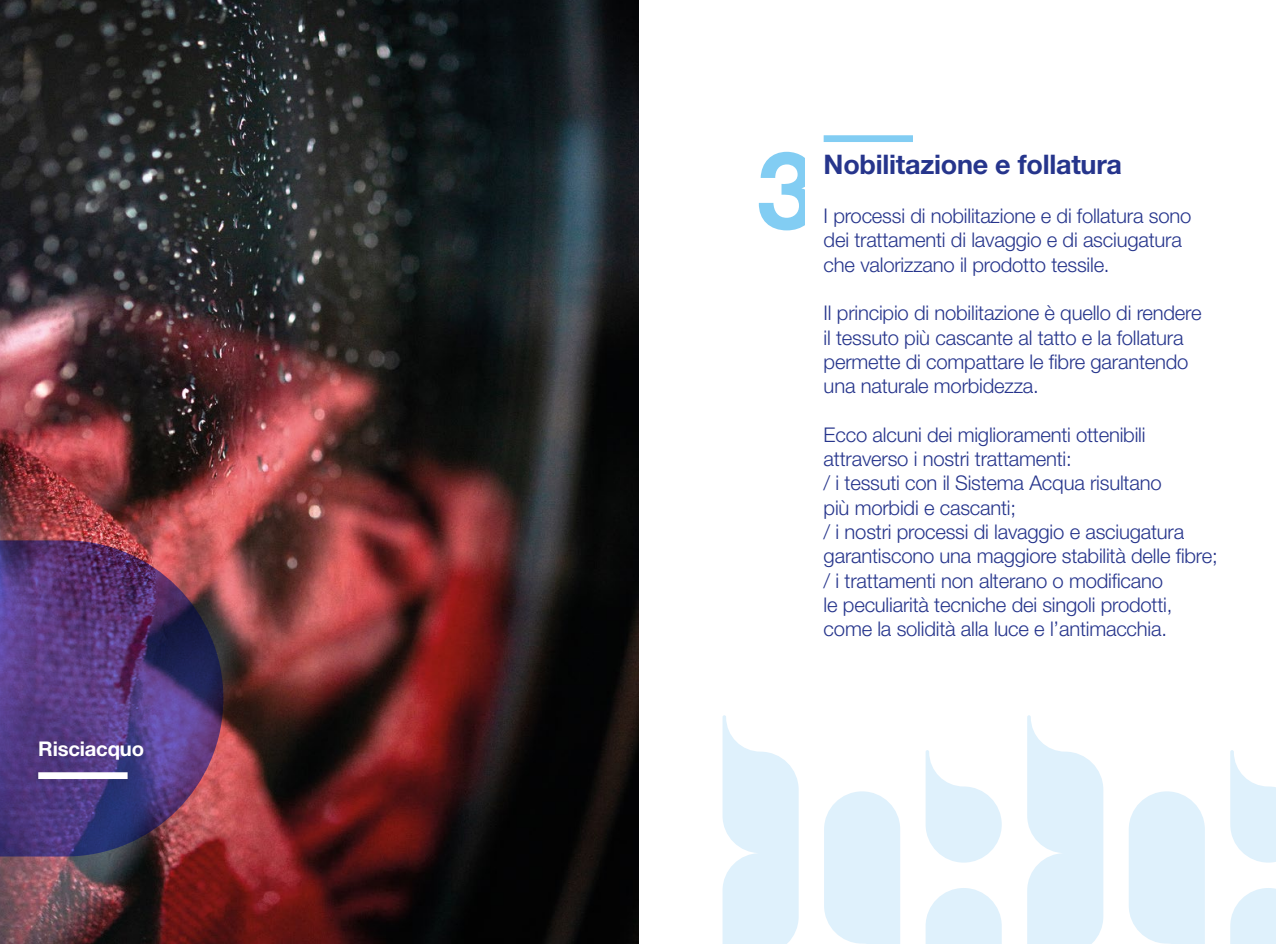
<style>
.page{position:relative;width:1276px;height:944px;background:#fff}
.page>*{position:absolute;margin:0;border:0;box-sizing:border-box;transform-origin:0 0}
.t1{font:700 108px "Helvetica Neue LT Std";color:#82cdf3}
.t2{font:700 27px "Helvetica Neue LT Std";letter-spacing:-.01em;color:#26358c}
.t3{font:300 20.25px/24.3px "Helvetica Neue LT Std";letter-spacing:-.01em;color:#26358c}
.t4{font:700 20.25px "Helvetica Neue LT Std";letter-spacing:-.01em;color:#fff}
</style>
<div class="page">
<img style="left:0;top:0;width:638px;height:944px">
<svg style="left:925px;top:750px;width:76px;height:113px"></svg>
<svg style="left:925px;top:888px;width:76px;height:56px"></svg>
<svg style="left:722px;top:715px;width:76px;height:229px"></svg>
<svg style="left:824px;top:791px;width:76px;height:153px;background:#e1f2fc"></svg>
<svg style="left:1230px;top:750px;width:46px;height:113px"></svg>
<svg style="left:1230px;top:888px;width:46px;height:56px;background:#e3f2fc"></svg>
<svg style="left:1027px;top:715px;width:76px;height:229px"></svg>
<svg style="left:1129px;top:791px;width:76px;height:153px;background:#e1f2fc"></svg>
<div style="left:823px;top:135px;width:90px;height:7px;background:#82cdf3"></div>
<svg style="left:0;top:540px;width:223px;height:316px;background:#5b3a75"></svg>
<div style="left:38px;top:772px;width:90px;height:7px;background:#fff"></div>
<p class="t4" style="left:38px;top:737px;width:107px">Risciacquo</p>
<h1 class="t1" style="left:757px;top:124px;width:62px">3</h1>
<h2 class="t2" style="left:823px;top:148px;width:300px">Nobilitazione e follatura</h2>
<p class="t3" style="left:823px;top:203px;width:369px">I processi di nobilitazione e di follatura sono dei trattamenti di lavaggio e di asciugatura che valorizzano il prodotto tessile.</p>
<p class="t3" style="left:823px;top:300px;width:379px">Il principio di nobilitazione è quello di rendere il tessuto più cascante al tatto e la follatura permette di compattare le fibre garantendo una naturale morbidezza.</p>
<p class="t3" style="left:823px;top:422px;width:395px">Ecco alcuni dei miglioramenti ottenibili attraverso i nostri trattamenti:<br>/ i tessuti con il Sistema Acqua risultano<br>più morbidi e cascanti;<br>/ i nostri processi di lavaggio e asciugatura garantiscono una maggiore stabilità delle fibre; / i trattamenti non alterano o modificano<br>le peculiarità tecniche dei singoli prodotti, come la solidità alla luce e l’antimacchia.</p>
</div>
